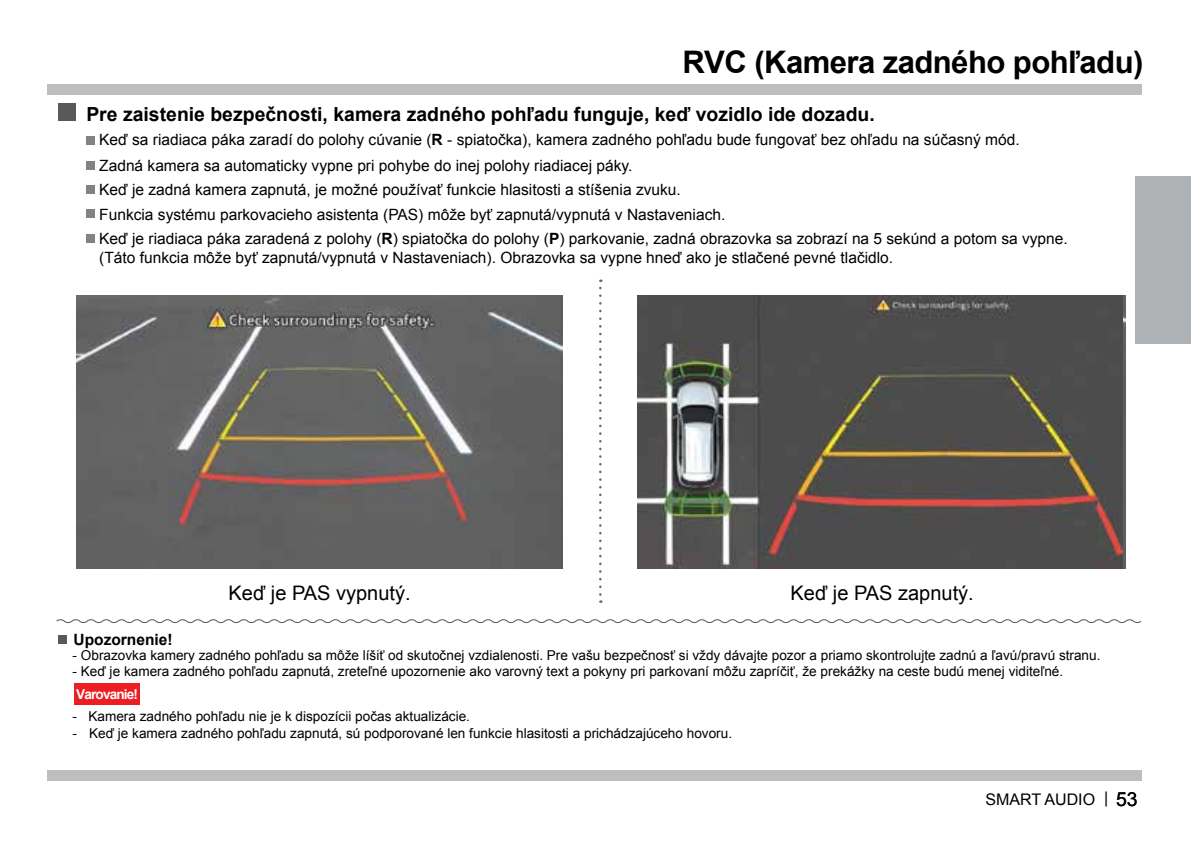
<style>
.page{position:relative;width:1191px;height:851px;background:#fff}
.page>*{position:absolute;margin:0;border:0;box-sizing:border-box;transform-origin:0 0}
.t1{font:700 31px "Arial";letter-spacing:-.02em;color:#000}
.t2{font:20px "Arial";color:#000}
.t3{font:700 19.4px "Arial";color:#000}
.t4{font:16px "Arial";color:#000}
.t5{font:15.6px/24.2px "Arial";color:#000}
.t6{font:700 15.6px "Arial";color:#000}
.t7{font:13.6px "Arial";color:#000}
.t8{font:700 13.6px "Arial";letter-spacing:-.06em;color:#fff}
.s1{font-weight:700}
.s2{font-size:19.4px}
</style>
<div class="page">
<div style="left:74px;top:683px;width:66px;height:21px;background:#ed1d24"></div>
<div style="left:48px;top:84px;width:1093px;height:11px;background:#bcbec0"></div>
<div style="left:48px;top:770px;width:1093px;height:10px;background:#bcbec0"></div>
<svg style="left:56px;top:619px;width:1086px;height:4px"></svg>
<img style="left:77px;top:295px;width:485px;height:273px">
<svg style="left:599px;top:288px;width:2px;height:314px"></svg>
<div style="left:86px;top:234px;width:9px;height:9px;background:#808285"></div>
<div style="left:86px;top:209px;width:9px;height:9px;background:#808285"></div>
<div style="left:86px;top:185px;width:9px;height:9px;background:#808285"></div>
<div style="left:86px;top:161px;width:9px;height:8px;background:#808285"></div>
<div style="left:86px;top:136px;width:9px;height:9px;background:#808285"></div>
<div style="left:60px;top:105px;width:13px;height:14px;border:1px solid #58595b"></div>
<div style="left:67px;top:112px;width:9px;height:9px;background:#58595b"></div>
<div style="left:67px;top:103px;width:9px;height:8px;background:#58595b"></div>
<div style="left:58px;top:112px;width:8px;height:9px;background:#58595b"></div>
<div style="left:58px;top:103px;width:8px;height:8px;background:#58595b"></div>
<div style="left:58px;top:634px;width:9px;height:9px;background:#58595b"></div>
<img style="left:637px;top:295px;width:485px;height:273px">
<h1 class="t1" style="left:682px;top:42px;width:462px">RVC (Kamera zadného pohľadu)</h1>
<p class="t3" style="left:86px;top:101px;width:790px">Pre zaistenie bezpečnosti, kamera zadného pohľadu funguje, keď vozidlo ide dozadu.</p>
<p class="t5" style="left:99px;top:126px;width:922px;line-height:26.4px">Keď sa riadiaca páka zaradí do polohy cúvanie (<span class="s1">R</span> - spiatočka), kamera zadného pohľadu bude fungovať bez ohľadu na súčasný mód.<br>Zadná kamera sa automaticky vypne pri pohybe do inej polohy riadiacej páky.</p>
<p class="t5" style="left:99px;top:178px;width:970px">Keď je zadná kamera zapnutá, je možné používať funkcie hlasitosti a stíšenia zvuku.<br>Funkcia systému parkovacieho asistenta (PAS) môže byť zapnutá/vypnutá v Nastaveniach.<br>Keď je riadiaca páka zaradená z polohy (<span class="s1">R</span>) spiatočka do polohy (<span class="s1">P</span>) parkovanie, zadná obrazovka sa zobrazí na 5 sekúnd a potom sa vypne.</p>
<p class="t5" style="left:99px;top:245px;width:795px">(Táto funkcia môže byť zapnutá/vypnutá v Nastaveniach). Obrazovka sa vypne hneď ako je stlačené pevné tlačidlo.</p>
<p class="t6" style="left:73px;top:628px;width:101px">Upozornenie!</p>
<p class="t2" style="left:228px;top:579px;width:184px">Keď je PAS vypnutý.</p>
<p class="t2" style="left:790px;top:579px;width:185px">Keď je PAS zapnutý.</p>
<p class="t7" style="left:73px;top:646px;width:1029px">- Obrazovka kamery zadného pohľadu sa môže líšiť od skutočnej vzdialenosti. Pre vašu bezpečnosť si vždy dávajte pozor a priamo skontrolujte zadnú a ľavú/pravú stranu.</p>
<p class="t7" style="left:73px;top:662px;width:992px">- Keď je kamera zadného pohľadu zapnutá, zreteľné upozornenie ako varovný text a pokyny pri parkovaní môžu zapríčiť, že prekážky na ceste budú menej viditeľné.</p>
<p class="t7" style="left:73px;top:707px;width:399px">- Kamera zadného pohľadu nie je k dispozícii počas aktualizácie.</p>
<p class="t7" style="left:73px;top:723px;width:661px">- Keď je kamera zadného pohľadu zapnutá, sú podporované len funkcie hlasitosti a prichádzajúceho hovoru.</p>
<p class="t8" style="left:76px;top:684px;width:63px">Varovanie!</p>
<p class="t4" style="left:985px;top:789px;width:154px">SMART AUDIO | <span class="s2">53</span></p>
</div>
